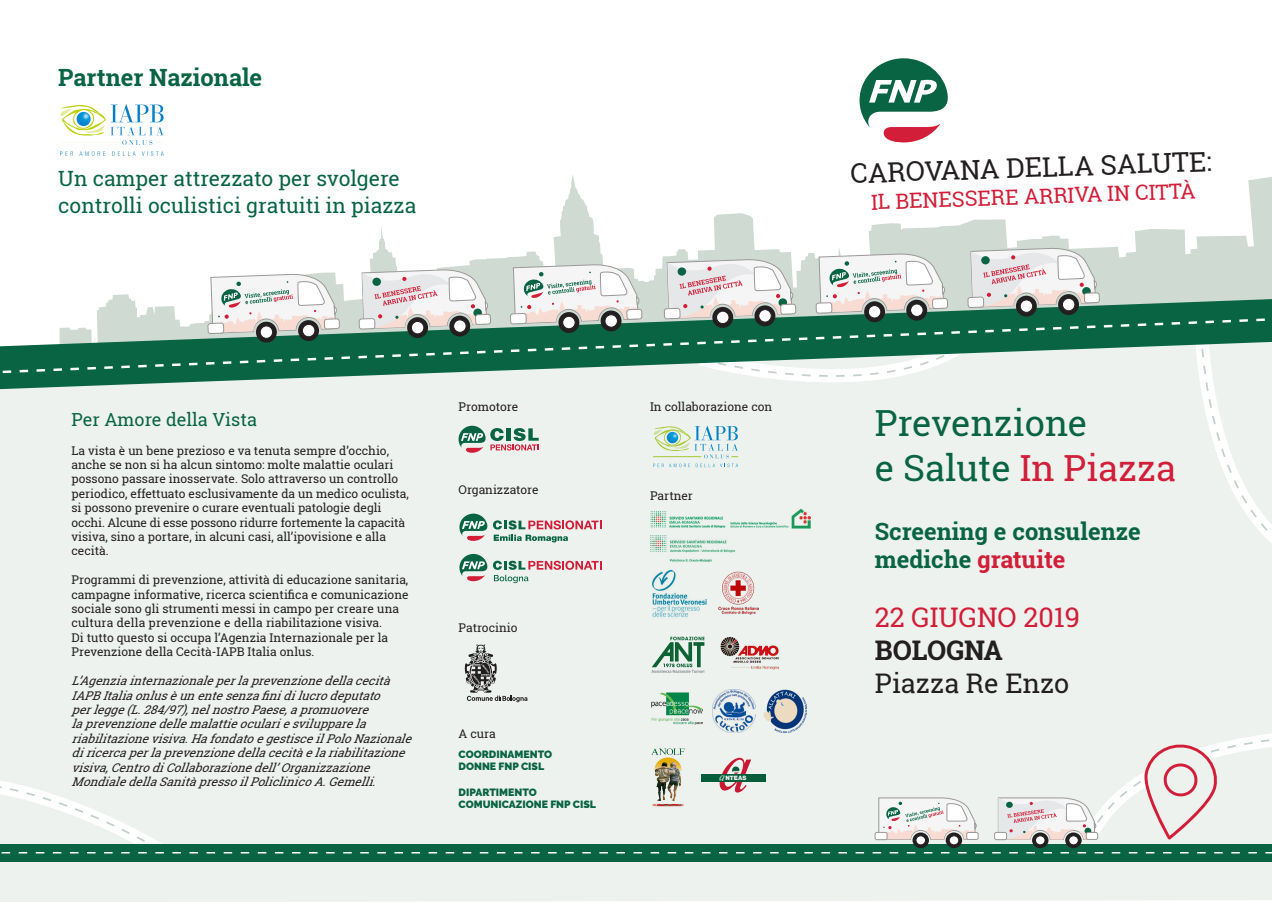
<style>
.page{position:relative;width:1272px;height:902px;background:#fff}
.page>*{position:absolute;margin:0;border:0;box-sizing:border-box;transform-origin:0 0}
.t1{font:36px/45px "Roboto Slab";color:#096444}
.t2{font:27px "Roboto Slab";color:#231f20}
.t3{font:27px "Roboto Slab";color:#d21e38}
.t4{font:700 27px "Roboto Slab";color:#231f20}
.t5{font:700 23.7px/27.3px "Roboto Slab";color:#096444}
.t6{font:21px/27.3px "Roboto Slab";color:#096444}
.t7{font:21px "Roboto Slab";color:#d21e38}
.t8{font:18px "Roboto Slab";color:#096444}
.t9{font:12px/14.4px "Roboto Slab";color:#231f20}
.t10{font:italic 12px/14.4px "Roboto Slab";color:#231f20}
.t11{font:900 10.5px/12.6px "Raleway";color:#096444}
.t12{font:900 6px "Helvetica 95";color:#fffdfd}
.s1{color:#d21e38}
</style>
<div class="page">
<div style="left:0;top:389px;width:1271px;height:512px;background:#edf2ef"></div>
<svg style="left:1186px;top:389px;width:85px;height:188px;background:#eef3f0"></svg>
<svg style="left:112px;top:175px;width:1159px;height:124px"></svg>
<svg style="left:0;top:299px;width:1271px;height:90px;fill:#edf2ef"></svg>
<svg style="left:0;top:314px;width:1271px;height:63px;background:#57947e"></svg>
<svg style="left:859px;top:58px;width:89px;height:84px"></svg>
<div style="left:664px;top:308px;width:16px;height:11px;background:#fff;border-radius:3px"></div>
<div style="left:664px;top:308px;width:16px;height:11px;border:1px solid #9b9998;border-radius:3px"></div>
<div style="left:407px;top:317px;width:21px;height:21px;background:#231f20;border-radius:50%"></div>
<div style="left:449px;top:315px;width:21px;height:22px;background:#231f20;border-radius:50%"></div>
<div style="left:411px;top:321px;width:13px;height:13px;background:#fff;border-radius:50%"></div>
<div style="left:411px;top:321px;width:13px;height:13px;border:1px solid #231f20;border-radius:50%"></div>
<div style="left:453px;top:320px;width:13px;height:12px;background:#fff;border-radius:50%"></div>
<div style="left:453px;top:319px;width:13px;height:13px;border:1px solid #231f20;border-radius:50%"></div>
<div style="left:359px;top:318px;width:16px;height:11px;background:#fff;border-radius:3px"></div>
<div style="left:359px;top:318px;width:16px;height:11px;border:1px solid #9b9998;border-radius:3px"></div>
<svg style="left:362px;top:268px;width:126px;height:61px"></svg>
<div style="left:475px;top:314px;width:15px;height:10px;background:#fff;border-radius:3px"></div>
<div style="left:475px;top:314px;width:16px;height:10px;border:1px solid #9b9998;border-radius:3px"></div>
<div style="left:1084px;top:293px;width:15px;height:10px;background:#fff;border-radius:3px"></div>
<div style="left:1084px;top:293px;width:15px;height:10px;border:1px solid #9b9998;border-radius:3px"></div>
<svg style="left:667px;top:247px;width:429px;height:171px"></svg>
<div style="left:558px;top:312px;width:21px;height:21px;background:#231f20;border-radius:50%"></div>
<div style="left:600px;top:310px;width:21px;height:21px;background:#231f20;border-radius:50%"></div>
<div style="left:562px;top:316px;width:13px;height:13px;background:#fff;border-radius:50%"></div>
<div style="left:562px;top:316px;width:13px;height:13px;border:1px solid #231f20;border-radius:50%"></div>
<div style="left:605px;top:314px;width:12px;height:13px;background:#fff;border-radius:50%"></div>
<div style="left:604px;top:314px;width:13px;height:13px;border:1px solid #231f20;border-radius:50%"></div>
<div style="left:510px;top:313px;width:16px;height:11px;background:#fff;border-radius:3px"></div>
<div style="left:510px;top:313px;width:16px;height:11px;border:1px solid #9b9998;border-radius:3px"></div>
<div style="left:627px;top:309px;width:15px;height:10px;background:#fff;border-radius:3px"></div>
<div style="left:626px;top:309px;width:16px;height:10px;border:1px solid #9b9998;border-radius:3px"></div>
<svg style="left:513px;top:263px;width:126px;height:61px"></svg>
<div style="left:256px;top:321px;width:21px;height:22px;background:#231f20;border-radius:50%"></div>
<div style="left:298px;top:320px;width:21px;height:21px;background:#231f20;border-radius:50%"></div>
<div style="left:260px;top:326px;width:13px;height:12px;background:#fff;border-radius:50%"></div>
<div style="left:260px;top:325px;width:13px;height:13px;border:1px solid #231f20;border-radius:50%"></div>
<div style="left:302px;top:324px;width:13px;height:13px;background:#fff;border-radius:50%"></div>
<div style="left:302px;top:324px;width:13px;height:13px;border:1px solid #231f20;border-radius:50%"></div>
<div style="left:208px;top:323px;width:16px;height:10px;background:#fff;border-radius:3px"></div>
<div style="left:208px;top:323px;width:16px;height:10px;border:1px solid #9b9998;border-radius:3px"></div>
<div style="left:324px;top:319px;width:15px;height:10px;border:1px solid #9b9998;border-radius:3px"></div>
<svg style="left:211px;top:273px;width:126px;height:60px"></svg>
<svg style="left:458px;top:425px;width:80px;height:27px;background:#a7b3ab"></svg>
<svg style="left:459px;top:513px;width:28px;height:28px"></svg>
<svg style="left:493px;top:520px;width:108px;height:22px;background:#c1bcb8"></svg>
<svg style="left:459px;top:554px;width:28px;height:27px"></svg>
<svg style="left:493px;top:560px;width:108px;height:23px;background:#d2c7c5"></svg>
<svg style="left:464px;top:644px;width:63px;height:58px;background:#bfc2c0"></svg>
<svg style="left:653px;top:425px;width:85px;height:42px;background:#cee3dc"></svg>
<img style="left:790px;top:508px;width:20px;height:20px">
<svg style="left:651px;top:636px;width:53px;height:36px;background:#a2c0b0"></svg>
<img style="left:651px;top:569px;width:56px;height:52px">
<img style="left:713px;top:689px;width:42px;height:30px">
<img style="left:763px;top:688px;width:44px;height:31px">
<img style="left:719px;top:634px;width:66px;height:39px">
<img style="left:650px;top:535px;width:84px;height:26px">
<img style="left:651px;top:692px;width:51px;height:27px">
<img style="left:714px;top:569px;width:48px;height:46px">
<img style="left:650px;top:511px;width:138px;height:16px">
<img style="left:60px;top:104px;width:104px;height:52px">
<svg style="left:0;top:719px;width:1271px;height:144px;background:#cfddd7"></svg>
<h3 class="t5" style="left:58px;top:64px;width:205px">Partner Nazionale</h3>
<h3 class="t6" style="left:58px;top:164px;width:359px">Un camper attrezzato per svolgere controlli oculistici gratuiti in piazza</h3>
<h3 class="t8" style="left:71px;top:407px;width:187px">Per Amore della Vista</h3>
<p class="t9" style="left:71px;top:443px;width:339px">La vista è un bene prezioso e va tenuta sempre d’occhio, anche se non si ha alcun sintomo: molte malattie oculari possono passare inosservate. Solo attraverso un controllo periodico, effettuato esclusivamente da un medico oculista, si possono prevenire o curare eventuali patologie degli occhi. Alcune di esse possono ridurre fortemente la capacità visiva, sino a portare, in alcuni casi, all’ipovisione e alla cecità.</p>
<p class="t9" style="left:71px;top:572px;width:338px">Programmi di prevenzione, attività di educazione sanitaria, campagne informative, ricerca scientifica e comunicazione sociale sono gli strumenti messi in campo per creare una cultura della prevenzione e della riabilitazione visiva.<br>Di tutto questo si occupa l’Agenzia Internazionale per la Prevenzione della Cecità-IAPB Italia onlus.</p>
<p class="t10" style="left:71px;top:673px;width:347px">L’Agenziainternazionaleperlaprevenzionedellacecità IAPBItaliaonlusèunentesenzafinidilucrodeputato perlegge(L.284/97),nelnostroPaese,apromuovere laprevenzionedellemalattieoculariesvilupparela riabilitazionevisiva.HafondatoegestisceilPoloNazionale diricercaperlaprevenzionedellacecitàelariabilitazione visiva,CentrodiCollaborazionedell’Organizzazione MondialedellaSanitàpressoilPoliclinicoA.Gemelli.</p>
<p class="t9" style="left:458px;top:399px;width:61px">Promotore</p>
<p class="t9" style="left:458px;top:482px;width:82px">Organizzatore</p>
<p class="t9" style="left:458px;top:620px;width:60px">Patrocinio</p>
<p class="t9" style="left:458px;top:726px;width:39px">A cura</p>
<p class="t11" style="left:458px;top:747px;width:95px">COORDINAMENTO<br>DONNE FNP CISL</p>
<p class="t11" style="left:458px;top:785px;width:139px">DIPARTIMENTO<br>COMUNICAZIONE FNP CISL</p>
<p class="t9" style="left:650px;top:399px;width:124px">In collaborazione con</p>
<p class="t9" style="left:650px;top:488px;width:44px">Partner</p>
<p class="t12" style="left:725px;top:774px;width:22px">NTEAS</p>
<h2 class="t2" style="left:849px;top:155px;width:363px;rotate:-2deg">CAROVANA DELLA SALUTE:</h2>
<h3 class="t7" style="left:870px;top:187px;width:326px;rotate:-2deg">IL BENESSERE ARRIVA IN CITTÀ</h3>
<h1 class="t1" style="left:874px;top:399px;width:302px">Prevenzione<br>e Salute <span class="s1">In Piazza</span></h1>
<h3 class="t5" style="left:874px;top:517px;width:267px">Screening e consulenze mediche <span class="s1">gratuite</span></h3>
<h2 class="t3" style="left:874px;top:599px;width:207px">22 GIUGNO 2019</h2>
<h2 class="t4" style="left:874px;top:632px;width:129px">BOLOGNA</h2>
<h2 class="t2" style="left:874px;top:665px;width:196px">Piazza Re Enzo</h2>
</div>
